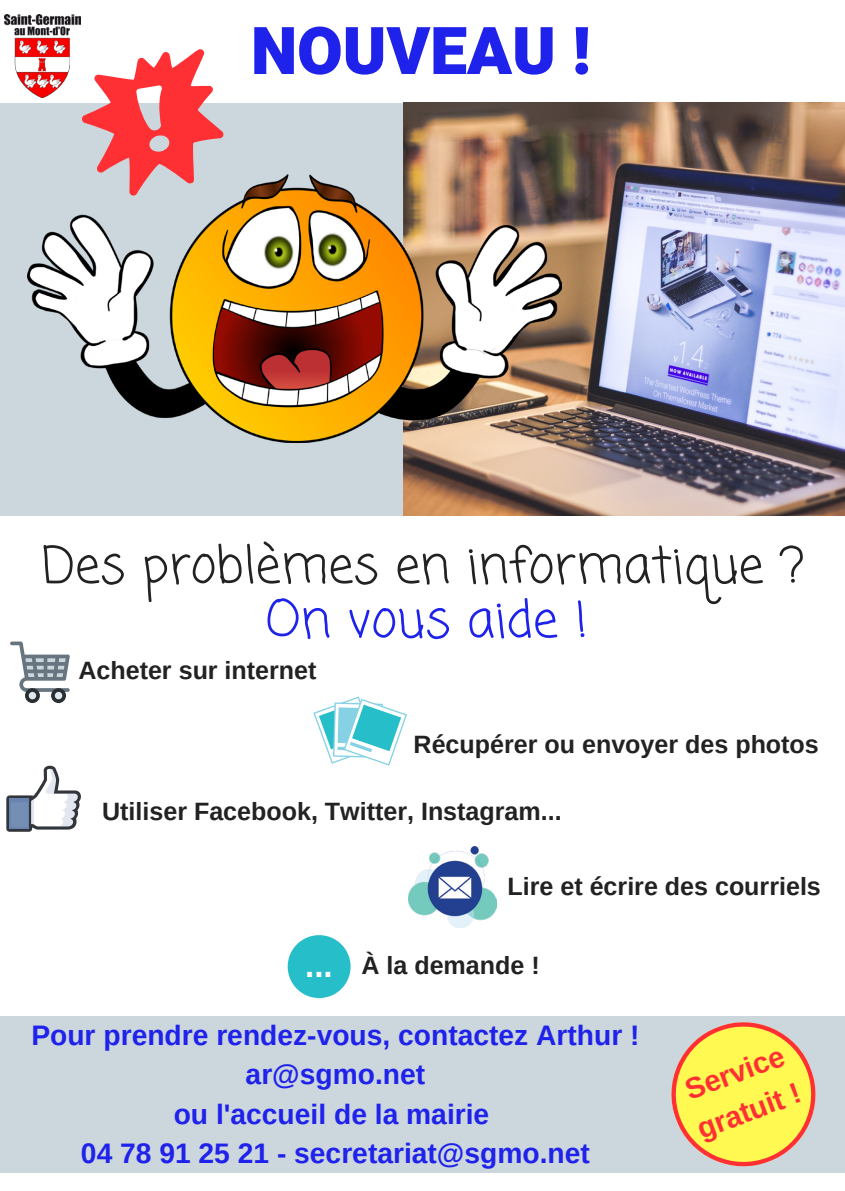
<style>
.page{position:relative;width:845px;height:1191px;background:#fff}
.page>*{position:absolute;margin:0;border:0;box-sizing:border-box;transform-origin:0 0}
.t1{font:900 65.8px "Heebo";color:#1f22ea}
.t2{font:50.2px "Coming Soon";color:#222}
.t3{font:50.2px "Coming Soon";color:#1f22ea}
.t4{font:700 29px/40.4px "Arimo";color:#ff3033}
.t5{font:700 28.2px/39.4px "Arimo";color:#1f22ea;text-align:center}
.t6{font:700 25px "Arimo";color:#222}
.s1{font-size:32.8px;color:#fff}
</style>
<div class="page">
<svg style="left:10px;top:641px;width:60px;height:62px"></svg>
<svg style="left:313px;top:696px;width:94px;height:69px"></svg>
<img style="left:408px;top:846px;width:88px;height:81px">
<svg style="left:6px;top:765px;width:75px;height:66px"></svg>
<div style="left:9px;top:798px;width:20px;height:30px;background:#6883b0"></div>
<div style="left:11px;top:802px;width:17px;height:25px;background:#758eb3"></div>
<svg style="left:288px;top:935px;width:62px;height:63px"></svg>
<div style="left:0;top:1016px;width:845px;height:156px;background:#ccd6dd"></div>
<img style="left:4px;top:14px;width:77px;height:83px">
<svg style="left:671px;top:1022px;width:145px;height:145px"></svg>
<div style="left:0;top:103px;width:845px;height:412px;background:#ccd6dd"></div>
<img style="left:404px;top:103px;width:441px;height:412px">
<img style="left:28px;top:174px;width:533px;height:269px">
<svg style="left:82px;top:49px;width:141px;height:147px"></svg>
<p class="t1" style="left:251px;top:5px;width:341px">NOUVEAU !</p>
<p class="t2" style="left:42px;top:531px;width:764px">Des problèmes en informatique ?</p>
<p class="t3" style="left:265px;top:585px;width:324px">On vous aide !</p>
<p class="t6" style="left:78px;top:653px;width:240px">Acheter sur internet</p>
<p class="t6" style="left:413px;top:727px;width:407px">Récupérer ou envoyer des photos</p>
<p class="t6" style="left:102px;top:794px;width:461px">Utiliser Facebook, Twitter, Instagram...</p>
<p class="t6" style="left:507px;top:869px;width:315px">Lire et écrire des courriels</p>
<p class="t6" style="left:305px;top:947px;width:236px"><span class="s1">...</span> À la demande !</p>
<p class="t5" style="left:31px;top:1016px;width:609px">Pour prendre rendez-vous, contactez Arthur ! ar@sgmo.net<br>ou l'accueil de la mairie<br>04 78 91 25 21 - secretariat@sgmo.net</p>
<p class="t4" style="left:677px;top:1072px;width:110px;rotate:-20deg">Service gratuit !</p>
</div>
